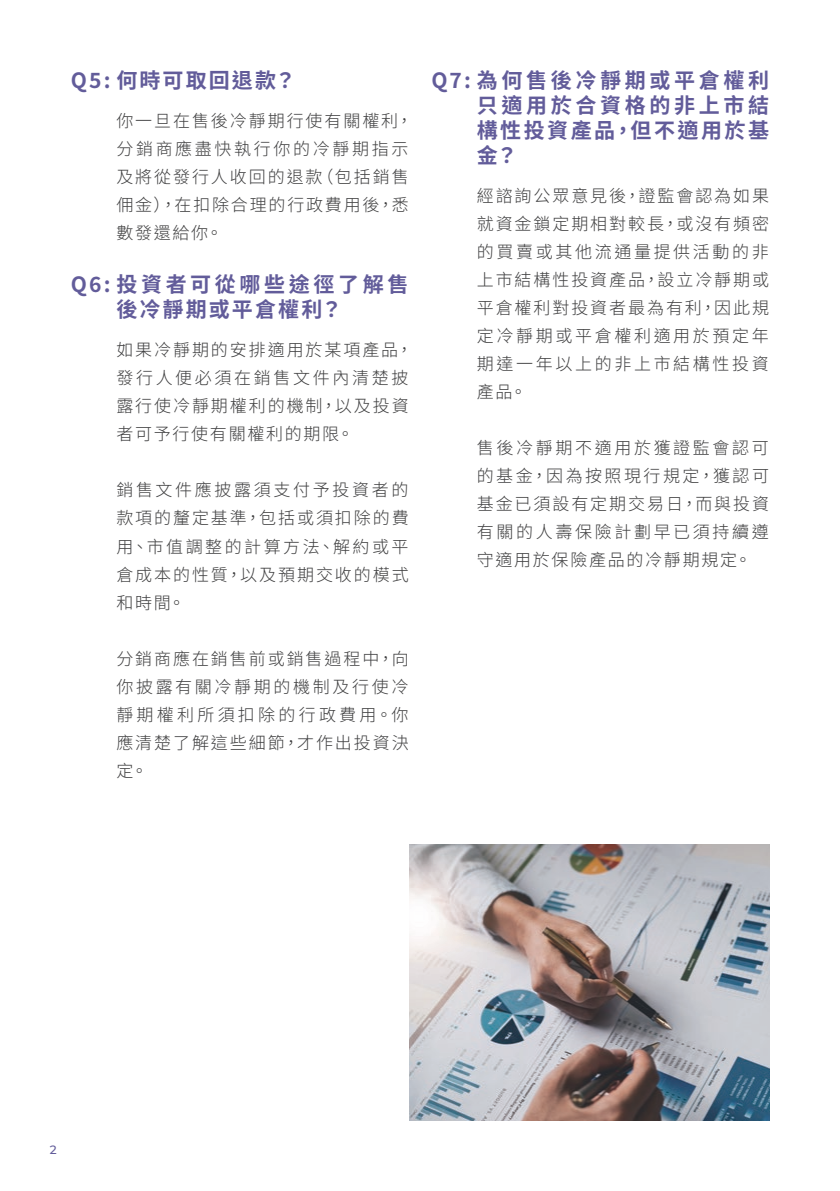
<style>
.page{position:relative;width:840px;height:1191px;background:#fff}
.page>*{position:absolute;margin:0;border:0;box-sizing:border-box;transform-origin:0 0}
.t1{font:700 21px/25px "Source Han Sans HK";letter-spacing:.175em;color:#625c9a}
.t2{font:700 21px "Source Han Sans HK";letter-spacing:.1em;color:#625c9a}
.t3{font:300 17px/28px "Source Han Sans HK";letter-spacing:.11em;color:#3e3e3f;text-align:justify}
.t4{font:500 12px "Montserrat";color:#625c9a}
</style>
<div class="page">
<img style="left:409px;top:844px;width:360px;height:276px">
<p class="t2" style="left:71px;top:68px;width:226px">Q5: 何時可取回退款？</p>
<p class="t3" style="left:116px;top:107px;width:298px;text-align:left">你一旦在售後冷靜期行使有關權利，分銷商應盡快執行你的冷靜期指示及將從發行人收回的退款（包括銷售佣金），在扣除合理的行政費用後，悉數發還給你。</p>
<p class="t1" style="left:116px;top:272px;width:293px;text-indent:-45px">Q6: 投資者可從哪些途徑了解售後冷靜期或平倉權利？</p>
<p class="t3" style="left:116px;top:336px;width:298px;text-align:left">如果冷靜期的安排適用於某項產品，發行人便必須在銷售文件內清楚披露行使冷靜期權利的機制，以及投資者可予行使有關權利的期限。</p>
<p class="t3" style="left:116px;top:476px;width:294px">銷售文件應披露須支付予投資者的款項的釐定基準，包括或須扣除的費用、市值調整的計算方法、解約或平倉成本的性質，以及預期交收的模式和時間。</p>
<p class="t3" style="left:116px;top:644px;width:294px">分銷商應在銷售前或銷售過程中，向你披露有關冷靜期的機制及行使冷靜期權利所須扣除的行政費用。你應清楚了解這些細節，才作出投資決定。</p>
<p class="t1" style="left:476px;top:68px;width:293px;text-align:justify;text-indent:-45px">Q7: 為何售後冷靜期或平倉權利只適用於合資格的非上市結構性投資產品，但不適用於基金？</p>
<p class="t3" style="left:476px;top:182px;width:294px">經諮詢公眾意見後，證監會認為如果就資金鎖定期相對較長，或沒有頻密的買賣或其他流通量提供活動的非上市結構性投資產品，設立冷靜期或平倉權利對投資者最為有利，因此規定冷靜期或平倉權利適用於預定年期達一年以上的非上市結構性投資產品。</p>
<p class="t3" style="left:476px;top:434px;width:294px">售後冷靜期不適用於獲證監會認可的基金，因為按照現行規定，獲認可基金已須設有定期交易日，而與投資有關的人壽保險計劃早已須持續遵守適用於保險產品的冷靜期規定。</p>
<p class="t4" style="left:50px;top:1141px;width:8px">2</p>
</div>
